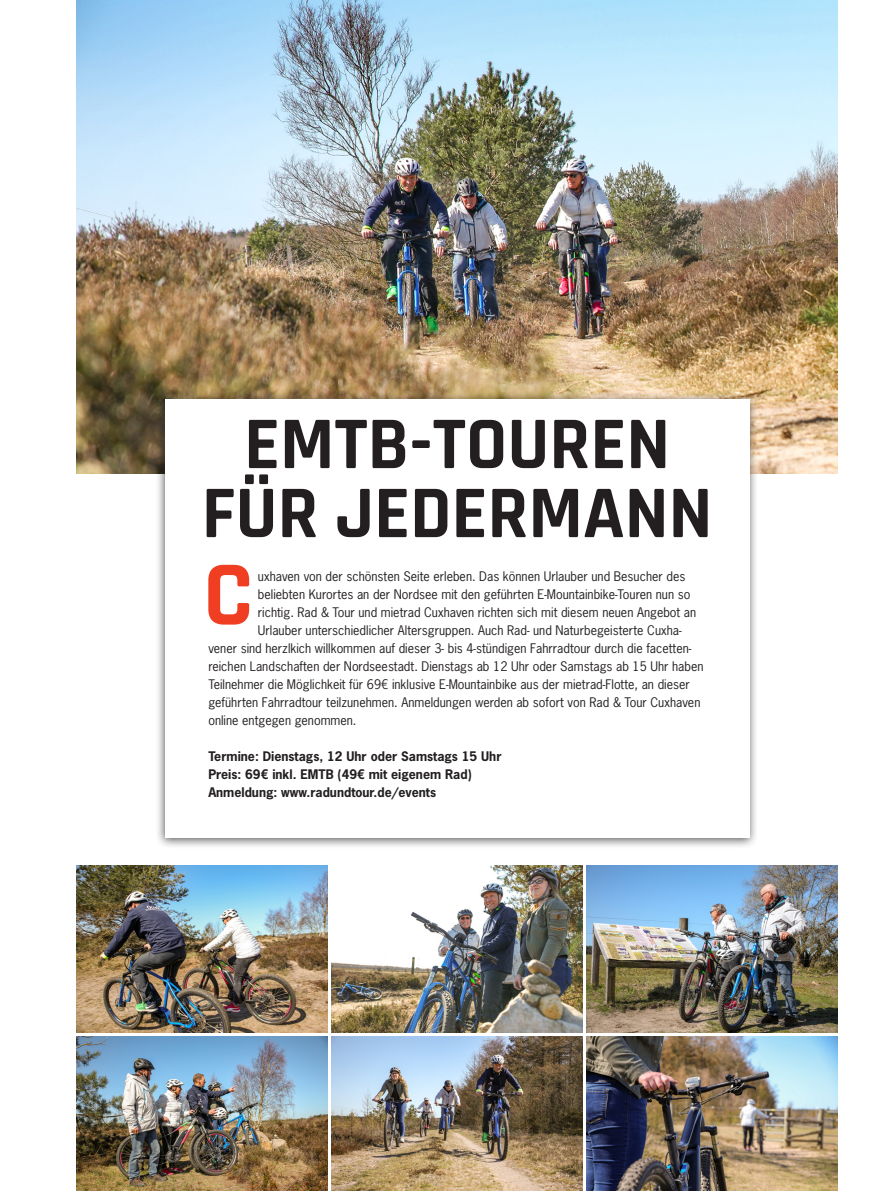
<style>
.page{position:relative;width:893px;height:1191px;background:#fff}
.page>*{position:absolute;margin:0;border:0;box-sizing:border-box;transform-origin:0 0}
.t1{font:700 93px "Rajdhani";color:#ef3e22}
.t2{font:700 75px/69px "Rajdhani";color:#231f20;text-align:center}
.t3{font:12.45px "News Gothic Std";color:#231f20}
.t4{font:700 12.45px/18px "News Gothic Std";color:#231f20}
</style>
<div class="page">
<img style="left:77px;top:0;width:761px;height:473px">
<div style="left:155px;top:391px;width:604px;height:457px;background:#231f20;opacity:.75"></div>
<div style="left:165px;top:400px;width:584px;height:438px;background:#fff"></div>
<img style="left:77px;top:865px;width:250px;height:168px">
<img style="left:332px;top:865px;width:251px;height:168px">
<img style="left:587px;top:865px;width:251px;height:168px">
<img style="left:77px;top:1036px;width:250px;height:155px">
<img style="left:332px;top:1036px;width:251px;height:155px">
<img style="left:587px;top:1036px;width:251px;height:155px">
<h2 class="t2" style="left:202px;top:412px;width:512px">EMTB-TOUREN<br>FÜR JEDERMANN</h2>
<h1 class="t1" style="left:203px;top:538px;width:52px">C</h1>
<p class="t3" style="left:258px;top:568px;width:429px">uxhaven von der schönsten Seite erleben. Das können Urlauber und Besucher des</p>
<p class="t3" style="left:258px;top:586px;width:434px">beliebten Kurortes an der Nordsee mit den geführten E-Mountainbike-Touren nun so</p>
<p class="t3" style="left:258px;top:604px;width:440px">richtig. Rad &amp; Tour und mietrad Cuxhaven richten sich mit diesem neuen Angebot an</p>
<p class="t3" style="left:258px;top:622px;width:425px">Urlauber unterschiedlicher Altersgruppen. Auch Rad- und Naturbegeisterte Cuxha-</p>
<p class="t3" style="left:208px;top:640px;width:484px">vener sind herzlkich willkommen auf dieser 3- bis 4-stündigen Fahrradtour durch die facetten-</p>
<p class="t3" style="left:208px;top:658px;width:497px">reichen Landschaften der Nordseestadt. Dienstags ab 12 Uhr oder Samstags ab 15 Uhr haben</p>
<p class="t3" style="left:208px;top:676px;width:483px">Teilnehmer die Möglichkeit für 69€ inklusive E-Mountainbike aus der mietrad-Flotte, an dieser</p>
<p class="t3" style="left:208px;top:694px;width:494px">geführten Fahrradtour teilzunehmen. Anmeldungen werden ab sofort von Rad &amp; Tour Cuxhaven</p>
<p class="t3" style="left:208px;top:712px;width:150px">online entgegen genommen.</p>
<p class="t4" style="left:208px;top:747px;width:295px">Termine: Dienstags, 12 Uhr oder Samstags 15 Uhr<br>Preis: 69€ inkl. EMTB (49€ mit eigenem Rad)<br>Anmeldung: www.radundtour.de/events</p>
</div>
